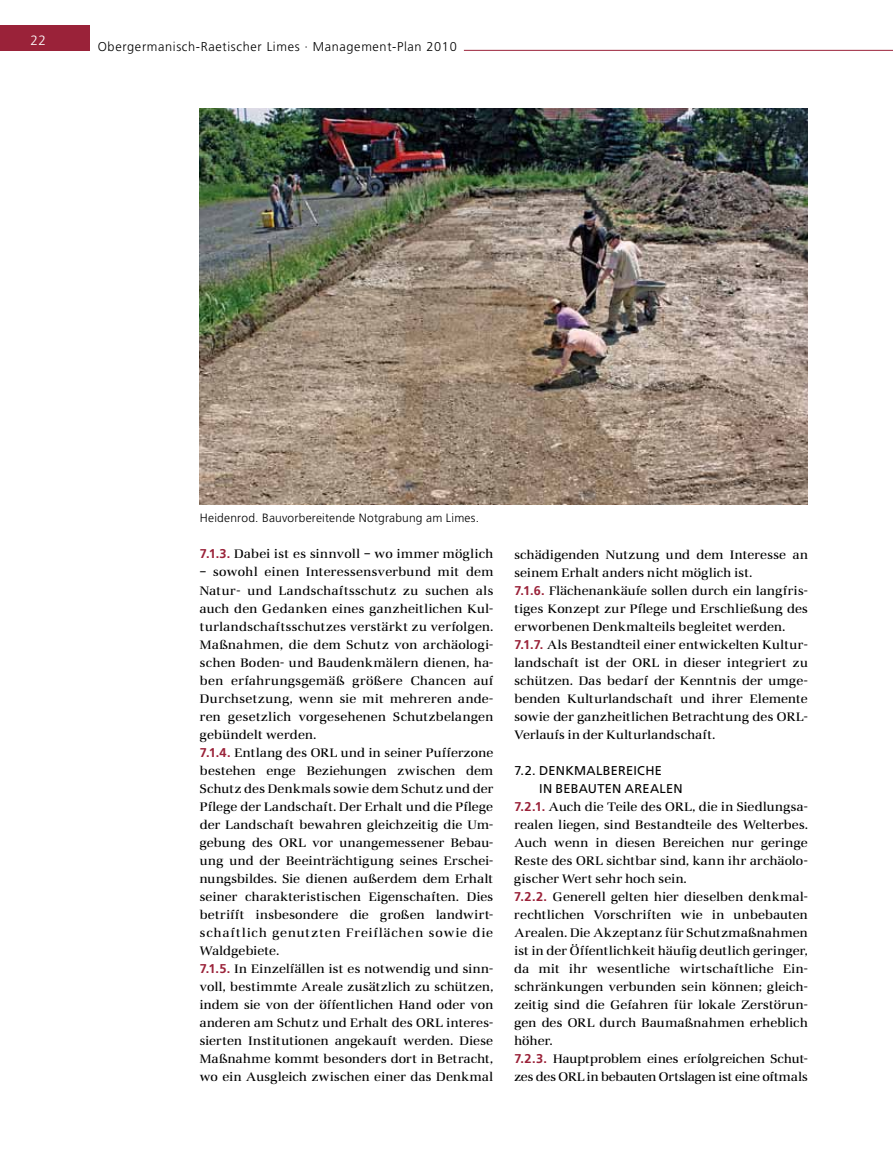
<style>
.page{position:relative;width:893px;height:1149px;background:#fff}
.page>*{position:absolute;margin:0;border:0;box-sizing:border-box;transform-origin:0 0}
.t1{font:300 13.5px "Frutiger LT";color:#fff}
.t2{font:12.75px/18px "Marconi EF";letter-spacing:.025em;color:#000}
.t3{font:300 12.75px "Frutiger LT";letter-spacing:.05em;color:#000}
.t4{font:12.75px/18px "Frutiger LT";letter-spacing:.02em;color:#000}
.t5{font:300 12px "Frutiger LT";letter-spacing:.015em;color:#000}
.s1{font-family:"Frutiger LT";font-weight:700;color:#9a2239}
</style>
<div class="page">
<div style="left:0;top:25px;width:89px;height:26px;background:#9a2239"></div>
<img style="left:200px;top:108px;width:608px;height:396px">
<hr style="left:464px;top:50px;width:429px;height:1px;background:#9a2239">
<p class="t1" style="left:30px;top:32px;width:17px">22</p>
<p class="t3" style="left:98px;top:39px;width:360px">Obergermanisch-Raetischer Limes · Management-Plan 2010</p>
<p class="t5" style="left:200px;top:511px;width:281px">Heidenrod. Bauvorbereitende Notgrabung am Limes.</p>
<p class="t2" style="left:200px;top:545px;width:295px"><span class="s1">7.1.3.</span> Dabei ist es sinnvoll – wo immer möglich</p>
<p class="t2" style="left:200px;top:563px;width:295px">– sowohl einen Interessensverbund mit dem Natur- und Landschaftsschutz zu suchen als auch den Gedanken eines ganzheitlichen Kul&shy;turlandschaftsschutzes verstärkt zu verfolgen.<br>Maßnahmen, die dem Schutz von archäologi&shy;schen Boden- und Baudenkmälern dienen, ha&shy;ben erfahrungsgemäß größere Chancen auf Durchsetzung, wenn sie mit mehreren ande&shy;ren gesetzlich vorgesehenen Schutzbelangen gebündelt werden.<br><span class="s1">7.1.4.</span> Entlang des ORL und in seiner Pufferzone bestehen enge Beziehungen zwischen dem Schutz des Denkmals sowie dem Schutz und der Pflege der Landschaft. Der Erhalt und die Pflege der Landschaft bewahren gleichzeitig die Um&shy;gebung des ORL vor unangemessener Bebau&shy;ung und der Beeinträchtigung seines Erschei&shy;nungsbildes. Sie dienen außerdem dem Erhalt seiner charakteristischen Eigenschaften. Dies betrifft insbesondere die großen landwirt&shy;schaftlich genutzten Freiflächen sowie die Waldgebiete.<br><span class="s1">7.1.5.</span> In Einzelfällen ist es notwendig und sinn&shy;voll, bestimmte Areale zusätzlich zu schützen, indem sie von der öffentlichen Hand oder von anderen am Schutz und Erhalt des ORL interes&shy;sierten Institutionen angekauft werden. Diese Maßnahme kommt besonders dort in Betracht, wo ein Ausgleich zwischen einer das Denkmal</p>
<p class="t2" style="left:514px;top:545px;width:295px">schädigenden Nutzung und dem Interesse an seinem Erhalt anders nicht möglich ist.<br><span class="s1">7.1.6.</span> Flächenankäufe sollen durch ein langfris&shy;tiges Konzept zur Pflege und Erschließung des erworbenen Denkmalteils begleitet werden.<br><span class="s1">7.1.7.</span> Als Bestandteil einer entwickelten Kultur&shy;landschaft ist der ORL in dieser integriert zu schützen. Das bedarf der Kenntnis der umge&shy;benden Kulturlandschaft und ihrer Elemente sowie der ganzheitlichen Betrachtung des ORL-Verlaufs in der Kulturlandschaft.</p>
<p class="t4" style="left:539px;top:761px;width:145px;text-indent:-25px">7.2. DENKMALBEREICHE<br>IN BEBAUTEN AREALEN</p>
<p class="t2" style="left:514px;top:797px;width:295px"><span class="s1">7.2.1.</span> Auch die Teile des ORL, die in Siedlungsa&shy;realen liegen, sind Bestandteile des Welterbes.<br>Auch wenn in diesen Bereichen nur geringe Reste des ORL sichtbar sind, kann ihr archäolo&shy;gischer Wert sehr hoch sein.<br><span class="s1">7.2.2.</span> Generell gelten hier dieselben denkmal&shy;rechtlichen Vorschriften wie in unbebauten Arealen. Die Akzeptanz für Schutzmaßnahmen ist in der Öffentlichkeit häufig deutlich geringer, da mit ihr wesentliche wirtschaftliche Ein&shy;schränkungen verbunden sein können; gleich&shy;zeitig sind die Gefahren für lokale Zerstörun&shy;gen des ORL durch Baumaßnahmen erheblich höher.<br><span class="s1">7.2.3.</span> Hauptproblem eines erfolgreichen Schut&shy;zes des ORL in bebauten Ortslagen ist eine oftmals</p>
</div>
